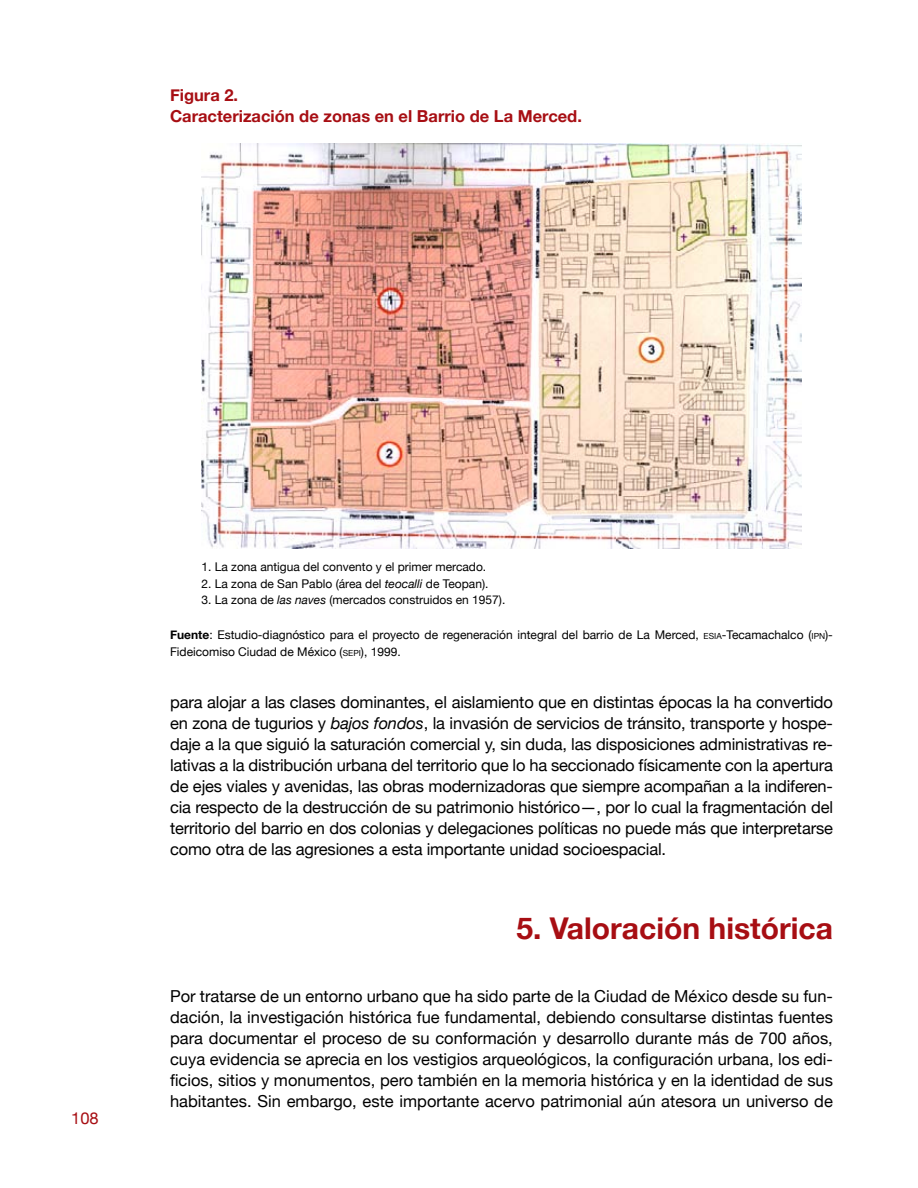
<style>
.page{position:relative;width:918px;height:1188px;background:#fff}
.page>*{position:absolute;margin:0;border:0;box-sizing:border-box;transform-origin:0 0}
.t1{font:700 30px "Helvetica Neue";color:#a70e13}
.t2{font:16.5px/21px "Helvetica Neue";letter-spacing:-.005em;color:#000;text-align:justify}
.t3{font:700 16.5px/21px "Helvetica Neue";color:#a70e13}
.t4{font:16.5px "Helvetica Neue";color:#a70e13}
.t5{font:12px/16.5px "Helvetica Neue";color:#000}
.s1{font-style:italic}
.s2{font-weight:700}
.s3{font-size:8.4px}
</style>
<div class="page">
<img style="left:202px;top:143px;width:600px;height:406px">
<p class="t3" style="left:170px;top:84px;width:413px">Figura 2.<br>Caracterización de zonas en el Barrio de La Merced.</p>
<p class="t4" style="left:71px;top:1109px;width:29px">108</p>
<p class="t5" style="left:202px;top:558px;width:284px">1. La zona antigua del convento y el primer mercado.</p>
<p class="t5" style="left:202px;top:575px;width:286px">2. La zona de San Pablo (área del <span class="s1">teocalli</span> de Teopan).</p>
<p class="t5" style="left:202px;top:591px;width:303px">3. La zona de <span class="s1">las naves</span> (mercados construidos en 1957).</p>
<p class="t5" style="left:170px;top:627px;width:664px"><span class="s2">Fuente</span>: Estudio-diagnóstico para el proyecto de regeneración integral del barrio de La Merced, <span class="s3">ESIA</span>-Tecamachalco (<span class="s3">IPN</span>)-<br>Fideicomiso Ciudad de México (<span class="s3">SEPI</span>), 1999.</p>
<p class="t2" style="left:170px;top:692px;width:664px">para alojar a las clases dominantes, el aislamiento que en distintas épocas la ha convertido en zona de tugurios y <span class="s1">bajos fondos</span>, la invasión de servicios de tránsito, transporte y hospe&shy;daje a la que siguió la saturación comercial y, sin duda, las disposiciones administrativas re&shy;lativas a la distribución urbana del territorio que lo ha seccionado físicamente con la apertura de ejes viales y avenidas, las obras modernizadoras que siempre acompañan a la indiferen&shy;cia respecto de la destrucción de su patrimonio histórico—, por lo cual la fragmentación del territorio del barrio en dos colonias y delegaciones políticas no puede más que interpretarse como otra de las agresiones a esta importante unidad socioespacial.</p>
<h1 class="t1" style="left:516px;top:910px;width:318px">5. Valoración histórica</h1>
<p class="t2" style="left:170px;top:986px;width:664px">Por tratarse de un entorno urbano que ha sido parte de la Ciudad de México desde su fun&shy;dación, la investigación histórica fue fundamental, debiendo consultarse distintas fuentes para documentar el proceso de su conformación y desarrollo durante más de 700 años, cuya evidencia se aprecia en los vestigios arqueológicos, la configuración urbana, los edi&shy;ficios, sitios y monumentos, pero también en la memoria histórica y en la identidad de sus habitantes. Sin embargo, este importante acervo patrimonial aún atesora un universo de</p>
</div>
